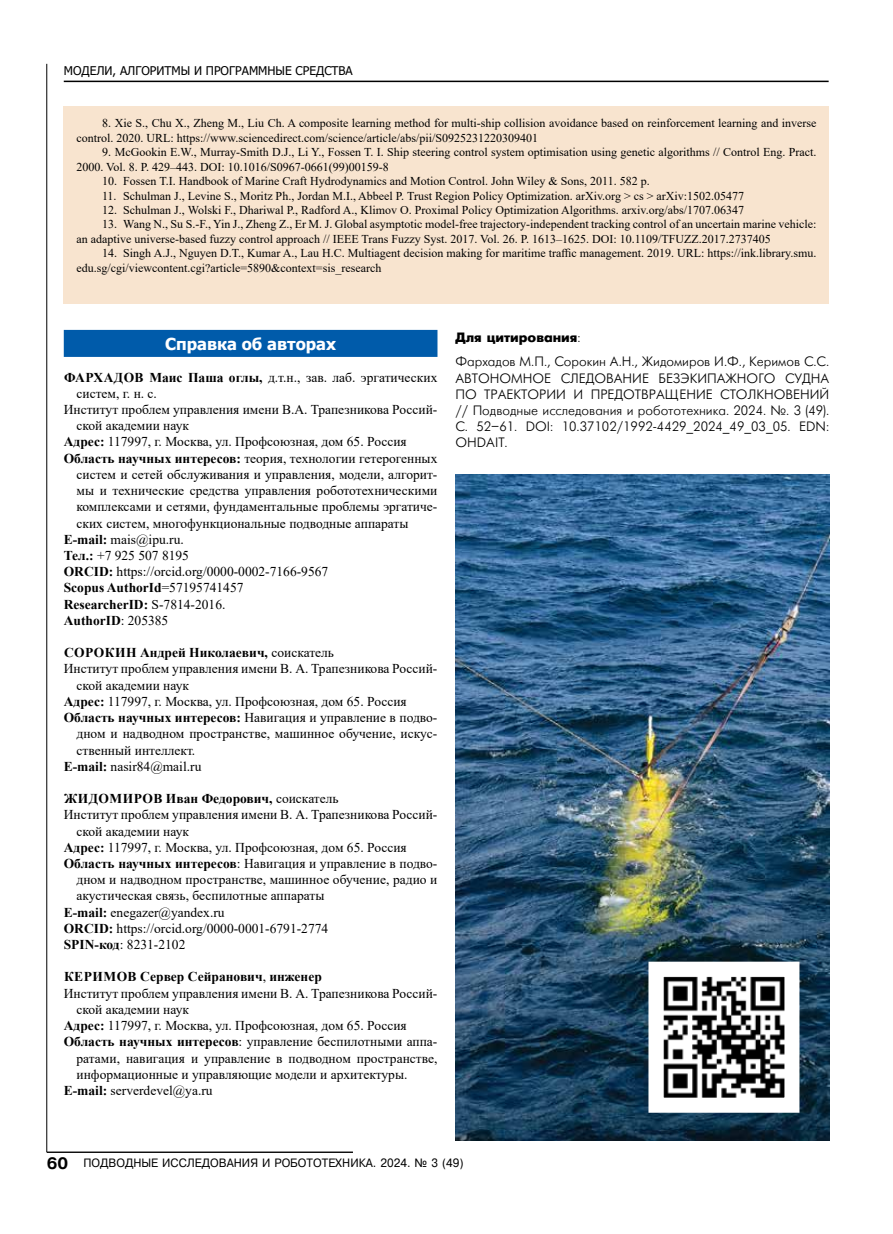
<style>
.page{position:relative;width:893px;height:1234px;background:#fff}
.page>*{position:absolute;margin:0;border:0;box-sizing:border-box;transform-origin:0 0}
.t1{font:700 16.5px "Tahoma";color:#fff}
.t2{font:13.5px "Times New Roman";color:#000}
.t3{font:13.5px/16.2px "Futuris Cyrillic";color:#000;text-align:justify}
.t4{font:700 13.5px "Times New Roman";color:#000}
.t5{font:700 13.5px "Futuris";color:#000}
.t6{font:12px/14.4px "Times New Roman";color:#000}
.t7{font:12px "Pragmatica Cyrillic";color:#000;scale:.95 1}
.t8{font:12px "Tahoma";color:#000}
.s1{font-weight:700}
.s2{font-weight:400}
.s3{font-family:"Futuris Cyrillic";font-weight:400}
.s4{font-family:"Pragmatica CTT";font-weight:700;font-size:16.5px}
</style>
<div class="page">
<hr style="left:64px;top:81px;width:765px;height:1px;background:#000">
<hr style="left:47px;top:64px;width:1px;height:1087px;background:#000">
<hr style="left:47px;top:1151px;width:306px;height:1px;background:#000">
<img style="left:455px;top:474px;width:374px;height:666px">
<div style="left:64px;top:106px;width:765px;height:198px;background:#f8e4cf"></div>
<div style="left:64px;top:330px;width:373px;height:27px;background:#005baa"></div>
<svg style="left:641px;top:953px;width:166px;height:166px"></svg>
<p class="t8" style="left:64px;top:62px;width:291px">МОДЕЛИ, АЛГОРИТМЫ И ПРОГРАММНЫЕ СРЕДСТВА</p>
<p class="t6" style="left:77px;top:116px;width:741px;text-indent:26px">8. Xie S., Chu X., Zheng M., Liu Ch. A composite learning method for multi-ship collision avoidance based on reinforcement learning and inverse control. 2020. URL: https://www.sciencedirect.com/science/article/abs/pii/S0925231220309401</p>
<p class="t6" style="left:77px;top:145px;width:741px;text-indent:26px">9. McGookin E.W., Murray-Smith D.J., Li Y., Fossen T. I. Ship steering control system optimisation using genetic algorithms // Control Eng. Pract.<br>2000. Vol. 8. P. 429–443. DOI: 10.1016/S0967-0661(99)00159-8</p>
<p class="t6" style="left:102px;top:173px;width:549px">10. Fossen T.I. Handbook of Marine Craft Hydrodynamics and Motion Control. John Wiley &amp; Sons, 2011. 582 p.</p>
<p class="t6" style="left:102px;top:188px;width:644px">11. Schulman J., Levine S., Moritz Ph., Jordan M.I., Abbeel P. Trust Region Policy Optimization. arXiv.org &gt; cs &gt; arXiv:1502.05477</p>
<p class="t6" style="left:102px;top:202px;width:644px">12. Schulman J., Wolski F., Dhariwal P., Radford A., Klimov O. Proximal Policy Optimization Algorithms. arxiv.org/abs/1707.06347</p>
<p class="t6" style="left:77px;top:217px;width:741px;text-indent:26px">13. Wang N., Su S.-F., Yin J., Zheng Z., Er M. J. Global asymptotic model-free trajectory-independent tracking control of an uncertain marine vehicle: an adaptive universe-based fuzzy control approach // IEEE Trans Fuzzy Syst. 2017. Vol. 26. P. 1613–1625. DOI: 10.1109/TFUZZ.2017.2737405</p>
<p class="t6" style="left:77px;top:245px;width:741px;text-indent:26px">14. Singh A.J., Nguyen D.T., Kumar A., Lau H.C. Multiagent decision making for maritime traffic management. 2019. URL: https://ink.library.smu. edu.sg/cgi/viewcontent.cgi?article=5890&amp;context=sis_research</p>
<p class="t1" style="left:165px;top:332px;width:172px">Справка об авторах</p>
<p class="t2" style="left:64px;top:367px;width:375px"><span class="s1">ФАРХАДОВ Маис Паша оглы,</span> д.т.н., зав. лаб. эргатических</p>
<p class="t2" style="left:77px;top:384px;width:82px">систем, г. н. с.</p>
<p class="t2" style="left:64px;top:400px;width:375px">Институт проблем управления имени В.А. Трапезникова Россий-</p>
<p class="t2" style="left:77px;top:416px;width:114px">ской академии наук</p>
<p class="t2" style="left:64px;top:432px;width:345px"><span class="s1">Адрес:</span> 117997, г. Москва, ул. Профсоюзная, дом 65. Россия</p>
<p class="t2" style="left:64px;top:448px;width:375px"><span class="s1">Область научных интересов:</span> теория, технологии гетерогенных</p>
<p class="t2" style="left:77px;top:465px;width:362px">систем и сетей обслуживания и управления, модели, алгорит-</p>
<p class="t2" style="left:77px;top:481px;width:362px">мы и технические средства управления робототехническими</p>
<p class="t2" style="left:77px;top:497px;width:362px">комплексами и сетями, фундаментальные проблемы эргатиче-</p>
<p class="t2" style="left:77px;top:513px;width:334px">ских систем, многофункциональные подводные аппараты</p>
<p class="t2" style="left:64px;top:529px;width:122px"><span class="s1">E-mail:</span> mais@ipu.ru.</p>
<p class="t2" style="left:64px;top:546px;width:127px"><span class="s1">Тел.:</span> +7 925 507 8195</p>
<p class="t2" style="left:64px;top:562px;width:266px"><span class="s1">ORCID:</span> https://orcid.org/0000-0002-7166-9567</p>
<p class="t4" style="left:64px;top:578px;width:181px">Scopus AuthorId<span class="s2">=57195741457</span></p>
<p class="t4" style="left:64px;top:594px;width:163px">ResearcherID: <span class="s2">S-7814-2016.</span></p>
<p class="t4" style="left:64px;top:610px;width:106px">AuthorID<span class="s2">: 205385</span></p>
<p class="t4" style="left:64px;top:642px;width:272px">СОРОКИН Андрей Николаевич, <span class="s2">соискатель</span></p>
<p class="t2" style="left:64px;top:659px;width:375px">Институт проблем управления имени В. А. Трапезникова Россий-</p>
<p class="t2" style="left:77px;top:675px;width:114px">ской академии наук</p>
<p class="t2" style="left:64px;top:691px;width:345px"><span class="s1">Адрес:</span> 117997, г. Москва, ул. Профсоюзная, дом 65. Россия</p>
<p class="t2" style="left:64px;top:708px;width:375px"><span class="s1">Область научных интересов:</span> Навигация и управление в подво-</p>
<p class="t2" style="left:77px;top:724px;width:362px">дном и надводном пространстве, машинное обучение, искус-</p>
<p class="t2" style="left:77px;top:740px;width:120px">ственный интеллект.</p>
<p class="t2" style="left:64px;top:756px;width:139px"><span class="s1">E-mail:</span> nasir84@mail.ru</p>
<p class="t4" style="left:64px;top:788px;width:276px">ЖИДОМИРОВ Иван Федорович, <span class="s2">соискатель</span></p>
<p class="t2" style="left:64px;top:805px;width:375px">Институт проблем управления имени В. А. Трапезникова Россий-</p>
<p class="t2" style="left:77px;top:821px;width:114px">ской академии наук</p>
<p class="t2" style="left:64px;top:837px;width:345px"><span class="s1">Адрес:</span> 117997, г. Москва, ул. Профсоюзная, дом 65. Россия</p>
<p class="t2" style="left:64px;top:853px;width:375px"><span class="s1">Область научных интересов</span>: Навигация и управление в подво-</p>
<p class="t2" style="left:77px;top:870px;width:362px">дном и надводном пространстве, машинное обучение, радио и</p>
<p class="t2" style="left:77px;top:886px;width:249px">акустическая связь, беспилотные аппараты</p>
<p class="t2" style="left:64px;top:902px;width:162px"><span class="s1">E-mail:</span> enegazer@yandex.ru</p>
<p class="t2" style="left:64px;top:918px;width:266px"><span class="s1">ORCID:</span> https://orcid.org/0000-0001-6791-2774</p>
<p class="t2" style="left:64px;top:934px;width:123px"><span class="s1">SPIN-код</span>: 8231-2102</p>
<p class="t4" style="left:64px;top:966px;width:259px">КЕРИМОВ Сервер Сейранович<span class="s2">,</span> инженер</p>
<p class="t2" style="left:64px;top:983px;width:375px">Институт проблем управления имени В. А. Трапезникова Россий-</p>
<p class="t2" style="left:77px;top:999px;width:114px">ской академии наук</p>
<p class="t2" style="left:64px;top:1015px;width:345px"><span class="s1">Адрес:</span> 117997, г. Москва, ул. Профсоюзная, дом 65. Россия</p>
<p class="t2" style="left:64px;top:1032px;width:375px"><span class="s1">Область научных интересов</span>: управление беспилотными аппа-</p>
<p class="t2" style="left:77px;top:1048px;width:362px">ратами, навигация и управление в подводном пространстве,</p>
<p class="t2" style="left:77px;top:1064px;width:332px">информационные и управляющие модели и архитектуры.</p>
<p class="t2" style="left:64px;top:1080px;width:150px"><span class="s1">E-mail:</span> serverdevel@ya.ru</p>
<p class="t5" style="left:455px;top:329px;width:127px">Для цитирования<span class="s3">:</span></p>
<p class="t3" style="left:455px;top:354px;width:375px">Фархадов М.П., Сорокин А.Н., Жидомиров И.Ф., Керимов С.С.<br>АВТОНОМНОЕ СЛЕДОВАНИЕ БЕЗЭКИПАЖНОГО СУДНА ПО ТРАЕКТОРИИ И ПРЕДОТВРАЩЕНИЕ СТОЛКНОВЕНИЙ // Подводные исследования и робототехника. 2024. №. 3 (49).<br>С. 52–61. DOI: 10.37102/1992-4429_2024_49_03_05. EDN:<br>OHDAIT.</p>
<p class="t7" style="left:47px;top:1156px;width:440px"><span class="s4">60</span> ПОДВОДНЫЕ ИССЛЕДОВАНИЯ И РОБОТОТЕХНИКА. 2024. ¹ 3 (49)</p>
</div>
